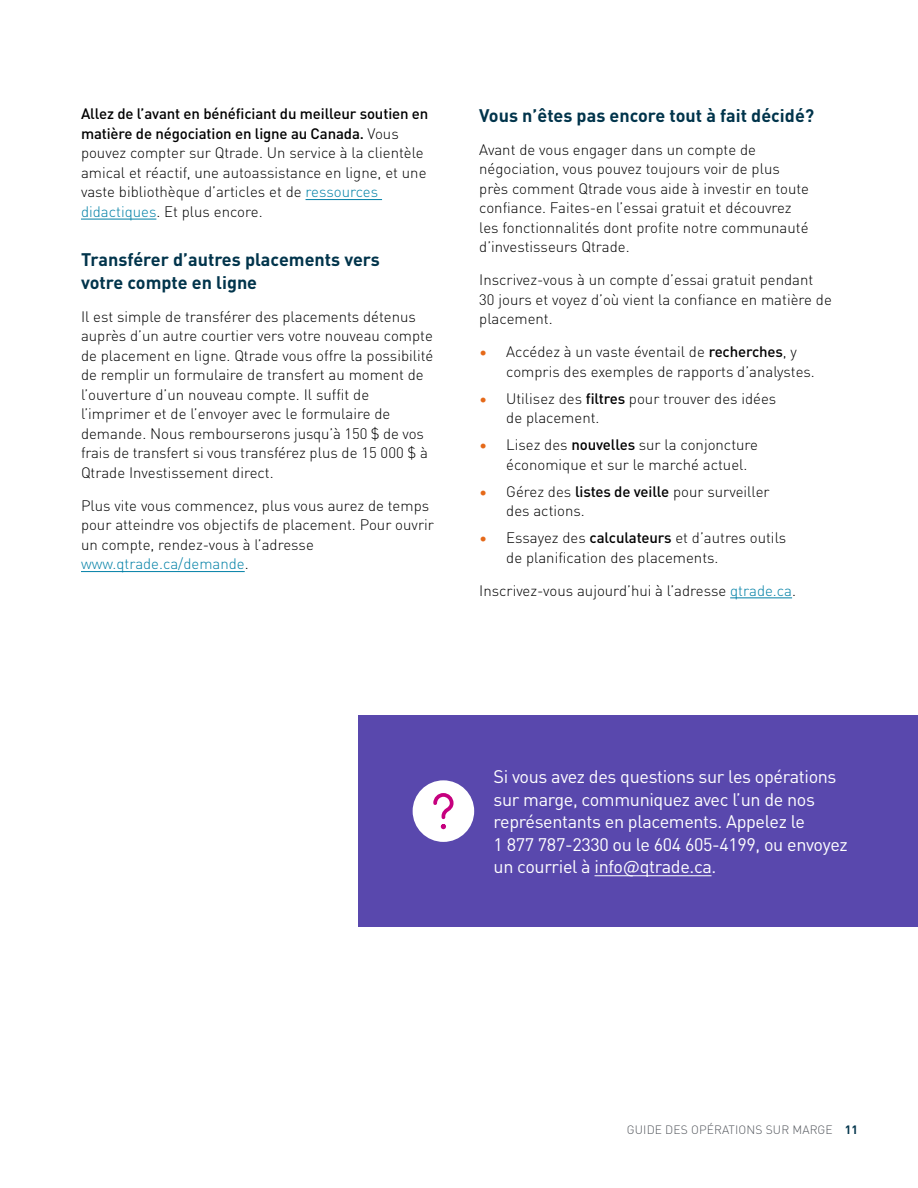
<style>
.page{position:relative;width:918px;height:1188px;background:#fff}
.page>*{position:absolute;margin:0;border:0;box-sizing:border-box;transform-origin:0 0}
.Body_text_1-col{font:18px/22.5px "DIN Pro";letter-spacing:-.02em;color:#fff}
.Header3_2col{font:700 18px/22.5px "DIN Pro";color:#01344b}
.Body_text_2col{font:300 15px/19.5px "DIN Pro";letter-spacing:-.005em;color:#000}
.Bullets_-_Mandarin_F{font:300 15px/19.5px "DIN Pro";letter-spacing:-.005em;color:#000}
.t1{font:300 12px "DIN Pro";letter-spacing:.01em;color:#55595f}
.s1{font-weight:500}
.s2{color:#0080a6}
.s3{color:#e56919}
.s4{font-weight:700;color:#01344b}
</style>
<div class="page">
<hr style="left:306px;top:199px;width:76px;height:1px;background:#0080a6">
<hr style="left:81px;top:219px;width:75px;height:1px;background:#0080a6">
<hr style="left:81px;top:571px;width:164px;height:1px;background:#0080a6">
<hr style="left:730px;top:598px;width:62px;height:1px;background:#0080a6">
<div style="left:359px;top:716px;width:559px;height:211px;background:#5948ad"></div>
<hr style="left:595px;top:875px;width:117px;height:1px;background:#fff">
<div style="left:413px;top:780px;width:61px;height:62px;background:#fff;border-radius:50%"></div>
<svg style="left:433px;top:793px;width:21px;height:37px"></svg>
<p class="Body_text_2col" style="left:81px;top:103px;width:349px"><span class="s1">Allez de l’avant en bénéficiant du meilleur soutien en matière de négociation en ligne au Canada.</span> Vous pouvez compter sur Qtrade. U n service à la clientèle amical et réactif, une autoassistance en ligne, et une vaste bibliothèque d’articles et de <span class="s2">ressources didactiques</span>. Et plus encore.</p>
<h3 class="Header3_2col" style="left:81px;top:248px;width:300px">Transférer d’autres placements vers votre compte en ligne</h3>
<p class="Body_text_2col" style="left:81px;top:306px;width:354px">I l est simple de transférer des placements détenus auprès d’un autre courtier vers votre nouveau compte de placement en ligne. Qtrade vous offre la possibilité de remplir un formulaire de transfert au moment de l’ouverture d’un nouveau compte. I l suffit de l’imprimer et de l’envoyer avec le formulaire de demande. Nous rembourserons jusqu’à 150 $ de vos frais de transfert si vous transférez plus de 15 000 $ à Qtrade I nvestissement direct.</p>
<p class="Body_text_2col" style="left:81px;top:495px;width:354px">Plus vite vous commencez, plus vous aurez de temps pour atteindre vos objectifs de placement. Pour ouvrir un compte, rendez-vous à l’adresse <span class="s2">www.qtrade.ca/demande</span>.</p>
<h3 class="Header3_2col" style="left:479px;top:103px;width:337px">Vous n’êtes pas encore tout à fait décidé?</h3>
<p class="Body_text_2col" style="left:479px;top:139px;width:331px">Avant de vous engager dans un compte de négociation, vous pouvez toujours voir de plus près comment Qtrade vous aide à investir en toute confiance. Faites-en l’essai gratuit et découvrez les fonctionnalités dont profite notre communauté d’investisseurs Qtrade.</p>
<p class="Body_text_2col" style="left:479px;top:269px;width:354px">I nscrivez-vous à un compte d’essai gratuit pendant<br>30 jours et voyez d’où vient la confiance en matière de placement.</p>
<p class="Bullets_-_Mandarin_F" style="left:506px;top:341px;width:310px;text-indent:-27px"><span class="s3">•</span> Accédez à un vaste éventail de <span class="s1">recherches</span>, y compris des exemples de rapports d’analystes.</p>
<p class="Bullets_-_Mandarin_F" style="left:506px;top:388px;width:272px;text-indent:-27px"><span class="s3">•</span> Utilisez des <span class="s1">filtres</span> pour trouver des idées de placement.</p>
<p class="Bullets_-_Mandarin_F" style="left:506px;top:434px;width:253px;text-indent:-27px"><span class="s3">•</span> Lisez des <span class="s1">nouvelles</span> sur la conjoncture économique et sur le marché actuel.</p>
<p class="Bullets_-_Mandarin_F" style="left:506px;top:481px;width:265px;text-indent:-27px"><span class="s3">•</span> Gérez des <span class="s1">listes de veille</span> pour surveiller des actions.</p>
<p class="Bullets_-_Mandarin_F" style="left:506px;top:527px;width:282px;text-indent:-27px"><span class="s3">•</span> Essayez des <span class="s1">calculateurs</span> et d’autres outils de planification des placements.</p>
<p class="Body_text_2col" style="left:479px;top:580px;width:318px">I nscrivez-vous aujourd’hui à l’adresse <span class="s2">qtrade.ca</span>.</p>
<p class="Body_text_1-col" style="left:494px;top:764px;width:356px">Si vous avez des questions sur les opérations sur marge, communiquez avec l’un de nos représentants en placements. Appelez le<br>1 877 787-2330 ou le 604 605-4199, ou envoyez un courriel à info@qtrade.ca.</p>
<p class="t1" style="left:627px;top:1121px;width:233px">Guide des opérations sur marge <span class="s4">11</span></p>
</div>
